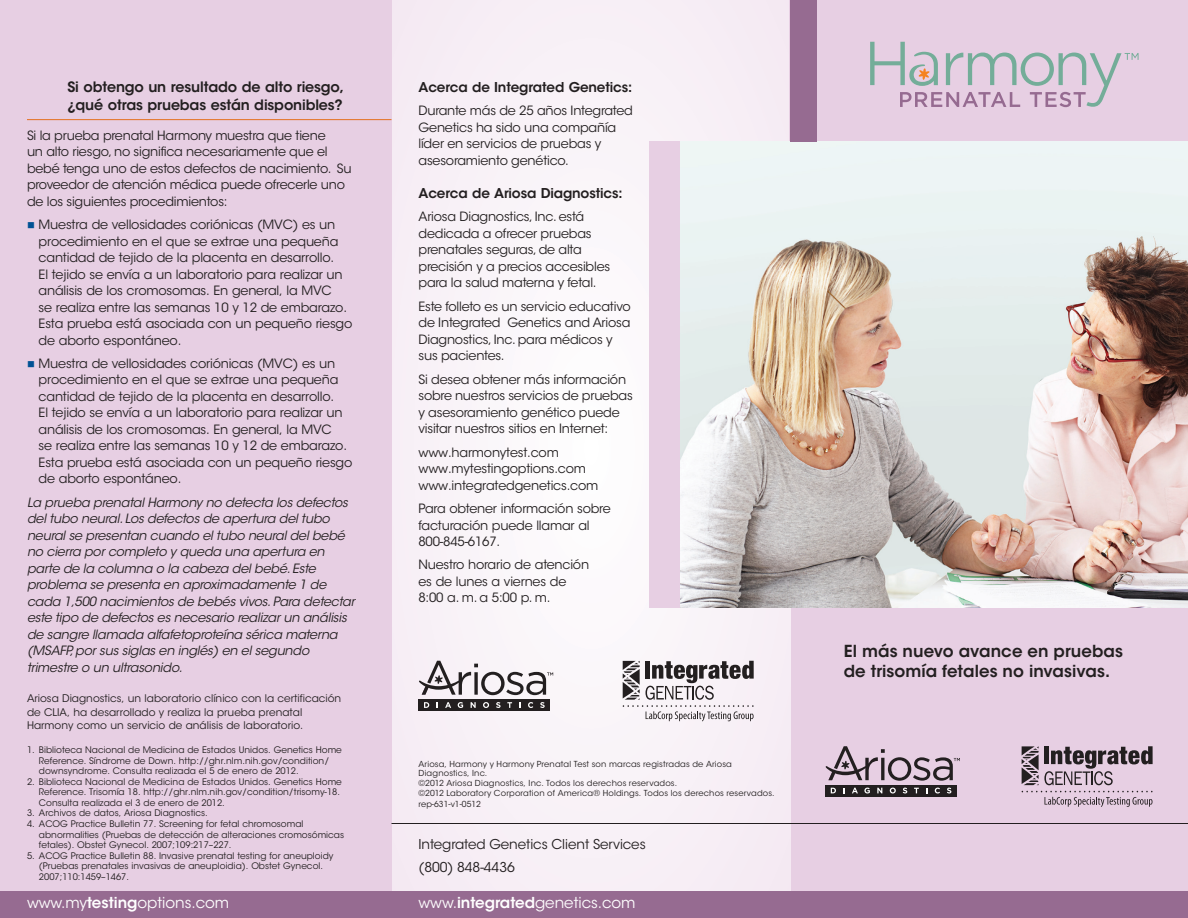
<style>
.page{position:relative;width:1188px;height:918px;background:#fff}
.page>*{position:absolute;margin:0;border:0;box-sizing:border-box;transform-origin:0 0}
.t1{font:600 16.5px/19.8px "ITC Avant Garde Std";letter-spacing:.005em;color:#231f20}
.t2{font:15px "ITC Avant Garde Std";color:#fff}
.t3{font:600 14.25px/18px "ITC Avant Garde Std";letter-spacing:-.01em;color:#231f20}
.t4{font:600 13.5px "ITC Avant Garde Std";letter-spacing:-.01em;color:#231f20}
.t5{font:13.5px/22.5px "ITC Avant Garde Std";letter-spacing:-.005em;color:#231f20}
.t6{font:12.75px/16.5px "ITC Avant Garde Std";letter-spacing:-.015em;color:#231f20}
.t7{font:italic 12.75px/16.5px "ITC Avant Garde Std";letter-spacing:-.015em;color:#231f20}
.t8{font:10.5px/13.5px "ITC Avant Garde Std";color:#231f20}
.t9{font:9px/10.5px "ITC Avant Garde Std";color:#231f20}
.t10{font:8.25px/9.9px "ITC Avant Garde Std";letter-spacing:.02em;color:#231f20}
.t11{font:8.25px "ITC Avant Garde Std";color:#231f20}
.s1{color:#005294}
.s2{font-weight:600}
</style>
<div class="page">
<div style="left:790px;top:604px;width:398px;height:291px;background:#e7cfe3"></div>
<div style="left:392px;top:0;width:398px;height:909px;background:#f8f2f7"></div>
<div style="left:790px;top:0;width:398px;height:148px;background:#e7cfe3"></div>
<div style="left:649px;top:142px;width:36px;height:466px;background:#e7cfe3"></div>
<img style="left:680px;top:142px;width:508px;height:466px">
<div style="left:790px;top:0;width:27px;height:142px;background:#966b91"></div>
<div style="left:0;top:0;width:392px;height:909px;background:#e7cfe3"></div>
<div style="left:0;top:891px;width:1188px;height:27px;background:#966b91"></div>
<hr style="left:392px;top:823px;width:796px;height:1px;background:#231f20">
<hr style="left:27px;top:119px;width:365px;height:1px;background:#e4701e">
<svg style="left:1022px;top:746px;width:131px;height:39px"></svg>
<svg style="left:1022px;top:791px;width:131px;height:16px"></svg>
<svg style="left:623px;top:661px;width:131px;height:60px"></svg>
<svg style="left:870px;top:42px;width:269px;height:65px"></svg>
<div style="left:825px;top:785px;width:132px;height:11px;background:#231f20"></div>
<svg style="left:831px;top:788px;width:5px;height:5px"></svg>
<svg style="left:852px;top:788px;width:6px;height:5px"></svg>
<svg style="left:864px;top:788px;width:6px;height:6px"></svg>
<svg style="left:877px;top:788px;width:5px;height:5px"></svg>
<svg style="left:890px;top:788px;width:6px;height:6px"></svg>
<svg style="left:903px;top:788px;width:4px;height:5px"></svg>
<svg style="left:914px;top:788px;width:5px;height:5px"></svg>
<svg style="left:935px;top:788px;width:5px;height:6px"></svg>
<svg style="left:947px;top:788px;width:4px;height:5px"></svg>
<svg style="left:826px;top:746px;width:134px;height:35px"></svg>
<div style="left:419px;top:700px;width:131px;height:11px;background:#231f20"></div>
<svg style="left:424px;top:702px;width:5px;height:6px"></svg>
<svg style="left:445px;top:702px;width:6px;height:6px"></svg>
<svg style="left:458px;top:702px;width:5px;height:6px"></svg>
<svg style="left:471px;top:702px;width:5px;height:6px"></svg>
<svg style="left:483px;top:702px;width:6px;height:6px"></svg>
<svg style="left:496px;top:702px;width:5px;height:6px"></svg>
<svg style="left:507px;top:702px;width:5px;height:6px"></svg>
<svg style="left:519px;top:702px;width:2px;height:6px"></svg>
<svg style="left:528px;top:702px;width:5px;height:6px"></svg>
<svg style="left:540px;top:702px;width:5px;height:6px"></svg>
<svg style="left:419px;top:661px;width:134px;height:34px"></svg>
<p class="t3" style="left:68px;top:77px;width:278px">Si obtengo un resultado de alto riesgo, ¿qué otras pruebas están disponibles?</p>
<p class="t6" style="left:27px;top:127px;width:326px">Si la prueba prenatal Harmony muestra que tiene<br>un alto riesgo, no significa necesariamente que el bebé tenga uno de estos defectos de nacimiento. Su proveedor de atención médica puede ofrecerle uno de los siguientes procedimientos:</p>
<p class="t6" style="left:39px;top:216px;width:315px;text-indent:-12px"><span class="s1">■</span> Muestra de vellosidades coriónicas (MVC) es un procedimiento en el que se extrae una pequeña cantidad de tejido de la placenta en desarrollo.<br>El tejido se envía a un laboratorio para realizar un análisis de los cromosomas. En general, la MVC<br>se realiza entre las semanas 10 y 12 de embarazo.<br>Esta prueba está asociada con un pequeño riesgo de aborto espontáneo.</p>
<p class="t6" style="left:39px;top:355px;width:315px;text-indent:-12px"><span class="s1">■</span> Muestra de vellosidades coriónicas (MVC) es un procedimiento en el que se extrae una pequeña cantidad de tejido de la placenta en desarrollo.<br>El tejido se envía a un laboratorio para realizar un análisis de los cromosomas. En general, la MVC<br>se realiza entre las semanas 10 y 12 de embarazo.<br>Esta prueba está asociada con un pequeño riesgo de aborto espontáneo.</p>
<p class="t7" style="left:27px;top:494px;width:329px">La prueba prenatal Harmony no detecta los defectos del tubo neural. Los defectos de apertura del tubo neural se presentan cuando el tubo neural del bebé no cierra por completo y queda una apertura en parte de la columna o la cabeza del bebé. Este problema se presenta en aproximadamente 1 de cada 1,500 nacimientos de bebés vivos. Para detectar este tipo de defectos es necesario realizar un análisis de sangre llamada alfafetoproteína sérica materna (MSAFP, por sus siglas en inglés) en el segundo trimestre o un ultrasonido.</p>
<p class="t8" style="left:27px;top:692px;width:316px">Ariosa Diagnostics, un laboratorio clínico con la certificación de CLIA, ha desarrollado y realiza la prueba prenatal<br>Harmony como un servicio de análisis de laboratorio.</p>
<p class="t9" style="left:39px;top:745px;width:304px;text-indent:-12px">1. Biblioteca Nacional de Medicina de Estados Unidos. Genetics Home<br>Reference. Síndrome de Down. http://ghr.nlm.nih.gov/condition/ downsyndrome. Consulta realizada el 5 de enero de 2012.</p>
<p class="t9" style="left:39px;top:777px;width:304px;text-indent:-12px">2. Biblioteca Nacional de Medicina de Estados Unidos. Genetics Home<br>Reference. Trisomía 18. http://ghr.nlm.nih.gov/condition/trisomy-18.<br>Consulta realizada el 3 de enero de 2012.</p>
<p class="t9" style="left:27px;top:808px;width:182px">3. Archivos de datos, Ariosa Diagnostics.</p>
<p class="t9" style="left:39px;top:819px;width:307px;text-indent:-12px">4. ACOG Practice Bulletin 77. Screening for fetal chromosomal abnormalities (Pruebas de detección de alteraciones cromosómicas fetales). Obstet Gynecol. 2007;109:217–227.</p>
<p class="t9" style="left:39px;top:850px;width:296px;text-indent:-12px">5. ACOG Practice Bulletin 88. Invasive prenatal testing for aneuploidy (Pruebas prenatales invasivas de aneuploidia). Obstet Gynecol.<br>2007;110:1459–1467.</p>
<p class="t2" style="left:27px;top:893px;width:204px">www.my<span class="s2">testing</span>options.com</p>
<p class="t4" style="left:418px;top:79px;width:215px">Acerca de Integrated Genetics:</p>
<p class="t6" style="left:418px;top:103px;width:216px">Durante más de 25 años Integrated<br>Genetics ha sido una compañía líder en servicios de pruebas y asesoramiento genético.</p>
<p class="t4" style="left:418px;top:185px;width:206px">Acerca de Ariosa Diagnostics:</p>
<p class="t6" style="left:418px;top:209px;width:193px">Ariosa Diagnostics, Inc. está dedicada a ofrecer pruebas prenatales seguras, de alta precisión y a precios accesibles para la salud materna y fetal.</p>
<p class="t6" style="left:418px;top:298px;width:214px">Este folleto es un servicio educativo de Integrated Genetics and Ariosa<br>Diagnostics, Inc. para médicos y sus pacientes.</p>
<p class="t6" style="left:418px;top:371px;width:216px">Si desea obtener más información sobre nuestros servicios de pruebas y asesoramiento genético puede visitar nuestros sitios en Internet:</p>
<p class="t6" style="left:418px;top:444px;width:181px">www.harmonytest.com www.mytestingoptions.com www.integratedgenetics.com</p>
<p class="t6" style="left:418px;top:500px;width:194px">Para obtener información sobre facturación puede llamar al<br>800-845-6167.</p>
<p class="t6" style="left:418px;top:557px;width:172px">Nuestro horario de atención es de lunes a viernes de<br>8:00 a. m. a 5:00 p. m.</p>
<p class="t10" style="left:418px;top:759px;width:358px">Ariosa, Harmony y Harmony Prenatal Test son marcas registradas de Ariosa Diagnostics, Inc.<br>©2012 Ariosa Diagnostics, Inc. Todos los derechos reservados.<br>©2012 Laboratory Corporation of America® Holdings. Todos los derechos reservados.</p>
<p class="t11" style="left:418px;top:799px;width:64px">rep-631-v1-0512</p>
<p class="t5" style="left:418px;top:833px;width:229px">Integrated Genetics Client Services (800) 848-4436</p>
<p class="t2" style="left:418px;top:893px;width:219px">www.<span class="s2">integrated</span>genetics.com</p>
<p class="t1" style="left:844px;top:641px;width:281px">El más nuevo avance en pruebas de trisomía fetales no invasivas.</p>
</div>
